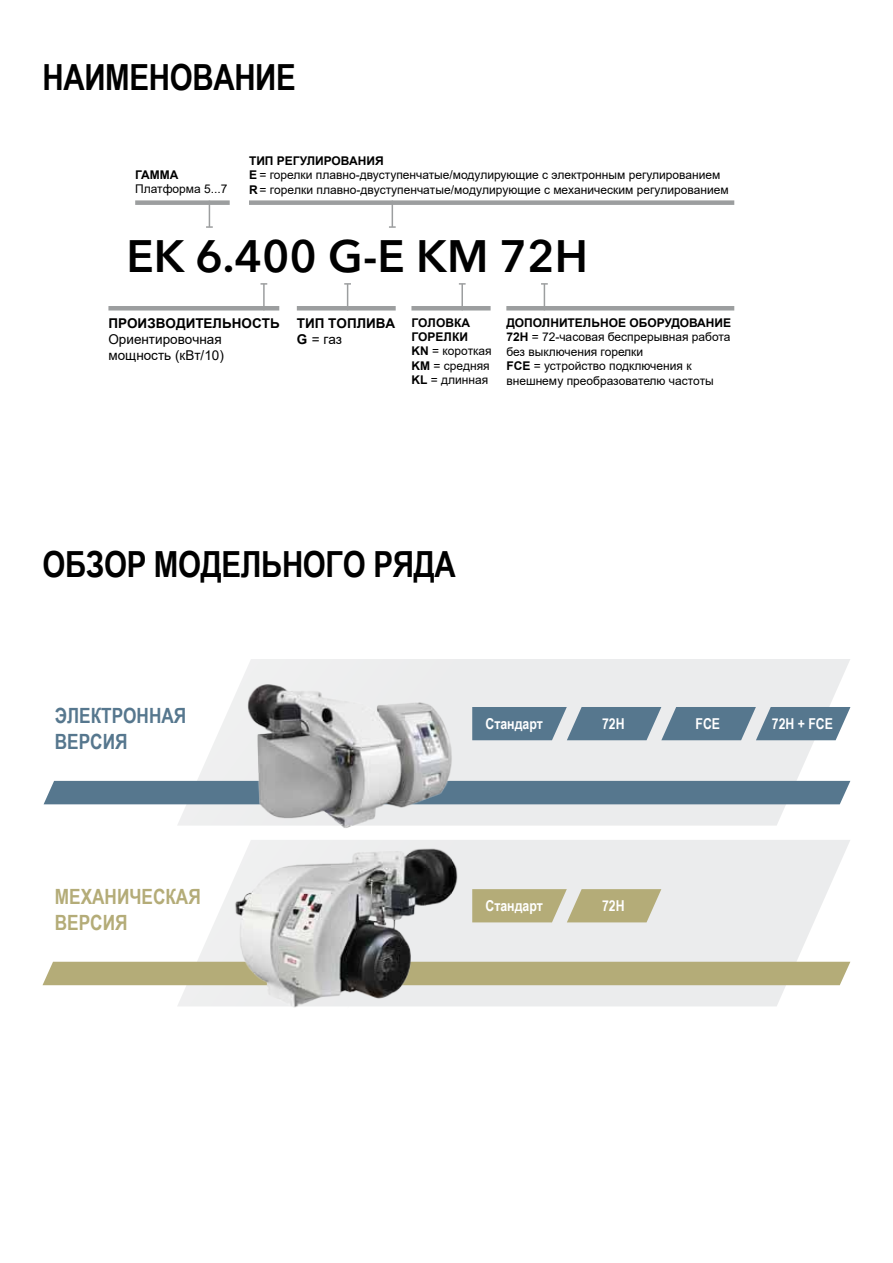
<style>
.page{position:relative;width:893px;height:1263px;background:#fff}
.page>*{position:absolute;margin:0;border:0;box-sizing:border-box;transform-origin:0 0}
.t1{font:600 45px "Avenir Next LT Pro";color:#000}
.t2{font:700 36px "Arial Narrow";letter-spacing:-.01em;color:#000}
.t3{font:700 21px/25.2px "Arial Narrow";color:#b4ac78}
.t4{font:700 21px/25.2px "Arial Narrow";color:#56778e}
.t5{font:700 15px "Arial Narrow";color:#fff}
.t6{font:700 13.5px/16.2px "Arial";color:#000}
.t7{font:13.5px/16.2px "Arial";color:#000}
.t8{font:12px/14.4px "Arial";color:#000}
.t9{font:700 12px "Arial";color:#000}
.s1{font-weight:700}
.s2{font-weight:400}
</style>
<div class="page">
<hr style="left:263px;top:284px;width:2px;height:26px;background:#9c9e9f">
<svg style="left:344px;top:283px;width:7px;height:23px"></svg>
<hr style="left:461px;top:284px;width:2px;height:26px;background:#9c9e9f">
<svg style="left:459px;top:283px;width:7px;height:2px"></svg>
<svg style="left:541px;top:283px;width:7px;height:23px"></svg>
<svg style="left:389px;top:205px;width:7px;height:23px"></svg>
<svg style="left:206px;top:205px;width:7px;height:23px"></svg>
<hr style="left:297px;top:306px;width:99px;height:4px;background:#9c9e9f">
<hr style="left:411px;top:306px;width:80px;height:4px;background:#9c9e9f">
<div style="left:249px;top:200px;width:485px;height:5px;background:#9c9e9f"></div>
<hr style="left:506px;top:306px;width:228px;height:4px;background:#9c9e9f">
<hr style="left:108px;top:306px;width:171px;height:4px;background:#9c9e9f">
<div style="left:135px;top:200px;width:95px;height:5px;background:#9c9e9f"></div>
<svg style="left:177px;top:659px;width:673px;height:167px;fill:#ebeced"></svg>
<svg style="left:177px;top:840px;width:673px;height:166px;fill:#ebeced"></svg>
<div style="left:44px;top:781px;width:806px;height:23px;background:#56778e"></div>
<div style="left:43px;top:962px;width:807px;height:23px;background:#b4ac78"></div>
<img style="left:227px;top:842px;width:237px;height:166px">
<svg style="left:472px;top:707px;width:378px;height:33px;background:#6a879b"></svg>
<svg style="left:472px;top:889px;width:189px;height:33px;background:#bab386"></svg>
<img style="left:232px;top:670px;width:238px;height:158px">
<h2 class="t2" style="left:43px;top:50px;width:255px">НАИМЕНОВАНИЕ</h2>
<p class="t9" style="left:135px;top:166px;width:45px">ГАММА</p>
<p class="t8" style="left:135px;top:182px;width:94px">Платформа 5...7</p>
<p class="t8" style="left:249px;top:154px;width:481px"><span class="s1">ТИП РЕГУЛИРОВАНИЯ<br>E</span> = горелки плавно-двуступенчатые/модулирующие с электронным регулированием<br><span class="s1">R</span> = горелки плавно-двуступенчатые/модулирующие с механическим регулированием</p>
<h1 class="t1" style="left:126px;top:229px;width:463px">EK 6.400 G-E KM 72H</h1>
<p class="t6" style="left:108px;top:315px;width:173px">ПРОИЗВОДИТЕЛЬНОСТЬ</p>
<p class="t7" style="left:108px;top:331px;width:117px">Ориентировочная мощность (кВт/10)</p>
<p class="t6" style="left:297px;top:315px;width:100px">ТИП ТОПЛИВА<br>G <span class="s2">= газ</span></p>
<p class="t8" style="left:411px;top:315px;width:82px"><span class="s1">ГОЛОВКА<br>ГОРЕЛКИ<br>KN</span> = короткая<br><span class="s1">KM</span> = средняя<br><span class="s1">KL</span> = длинная</p>
<p class="t8" style="left:506px;top:315px;width:226px"><span class="s1">ДОПОЛНИТЕЛЬНОЕ ОБОРУДОВАНИЕ<br>72H</span> = 72-часовая беспрерывная работа без выключения горелки<br><span class="s1">FCE</span> = устройство подключения к внешнему преобразователю частоты</p>
<h2 class="t2" style="left:43px;top:537px;width:415px">ОБЗОР МОДЕЛЬНОГО РЯДА</h2>
<h3 class="t4" style="left:55px;top:702px;width:133px">ЭЛЕКТРОННАЯ<br>ВЕРСИЯ</h3>
<h3 class="t3" style="left:55px;top:883px;width:147px">МЕХАНИЧЕСКАЯ<br>ВЕРСИЯ</h3>
<p class="t5" style="left:486px;top:712px;width:59px">Стандарт</p>
<p class="t5" style="left:696px;top:712px;width:26px">FCE</p>
<p class="t5" style="left:772px;top:712px;width:63px">72H + FCE</p>
<p class="t5" style="left:602px;top:712px;width:24px">72H</p>
<p class="t5" style="left:486px;top:894px;width:59px">Стандарт</p>
<p class="t5" style="left:602px;top:894px;width:24px">72H</p>
</div>
